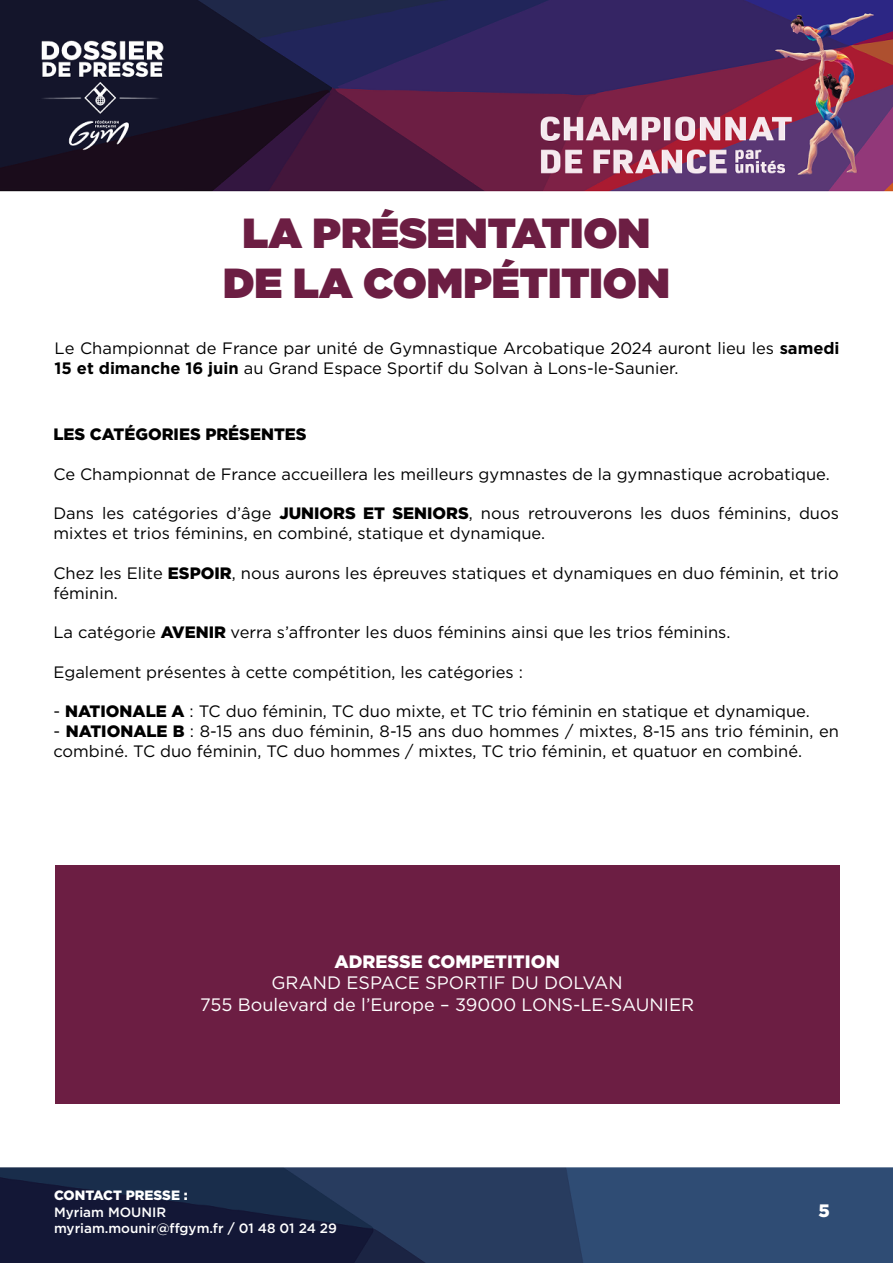
<style>
.page{position:relative;width:893px;height:1263px;background:#fff}
.page>*{position:absolute;margin:0;border:0;box-sizing:border-box;transform-origin:0 0}
.t1{font:900 42px/50.4px "Gotham HTF";color:#6c1e43;text-align:center}
.t2{font:18px/21.6px "Gotham HTF";color:#fff;text-align:center}
.t3{font:900 18px "Gotham HTF";color:#fff}
.t4{font:16.5px/19.8px "Gotham HTF";color:#000}
.t5{font:900 16.5px "Gotham HTF";color:#000}
.t6{font:500 13.5px/16.2px "Gotham HTF";color:#fff}
.t7{font:900 13.5px "Gotham HTF";color:#fff}
.s1{font-weight:700}
.s2{font-weight:900}
</style>
<div class="page">
<img style="left:0;top:0;width:893px;height:1263px">
<div style="left:55px;top:865px;width:785px;height:238px;background:#6c1e43"></div>
<h1 class="t1" style="left:223px;top:207px;width:448px">LA PRÉSENTATION<br>DE LA COMPÉTITION</h1>
<p class="t4" style="left:55px;top:338px;width:786px">Le Championnat de France par unité de Gymnastique Arcobatique 2024 auront lieu les <span class="s1">samedi<br>15 et dimanche 16 juin</span> au Grand Espace Sportif du Solvan à Lons-le-Saunier.</p>
<p class="t5" style="left:53px;top:425px;width:255px">LES CATÉGORIES PRÉSENTES</p>
<p class="t4" style="left:53px;top:464px;width:778px">Ce Championnat de France accueillera les meilleurs gymnastes de la gymnastique acrobatique.</p>
<p class="t4" style="left:53px;top:503px;width:787px">Dans les catégories d’âge <span class="s2">JUNIORS ET SENIORS</span>, nous retrouverons les duos féminins, duos mixtes et trios féminins, en combiné, statique et dynamique.</p>
<p class="t4" style="left:53px;top:563px;width:787px">Chez les Elite <span class="s2">ESPOIR</span>, nous aurons les épreuves statiques et dynamiques en duo féminin, et trio féminin.</p>
<p class="t4" style="left:53px;top:622px;width:679px">La catégorie <span class="s2">AVENIR</span> verra s’affronter les duos féminins ainsi que les trios féminins.</p>
<p class="t4" style="left:53px;top:662px;width:471px">Egalement présentes à cette compétition, les catégories :</p>
<p class="t4" style="left:53px;top:701px;width:758px">- <span class="s2">NATIONALE A</span> : TC duo féminin, TC duo mixte, et TC trio féminin en statique et dynamique.</p>
<p class="t4" style="left:53px;top:721px;width:787px">- <span class="s2">NATIONALE B</span> : 8-15 ans duo féminin, 8-15 ans duo hommes / mixtes, 8-15 ans trio féminin, en combiné. TC duo féminin, TC duo hommes / mixtes, TC trio féminin, et quatuor en combiné.</p>
<p class="t3" style="left:334px;top:951px;width:227px">ADRESSE COMPETITION</p>
<p class="t2" style="left:200px;top:972px;width:496px">GRAND ESPACE SPORTIF DU DOLVAN<br>755 Boulevard de l’Europe – 39000 LONS-LE-SAUNIER</p>
<p class="t7" style="left:54px;top:1188px;width:135px">CONTACT PRESSE :</p>
<p class="t6" style="left:54px;top:1203px;width:285px">Myriam MOUNIR myriam.mounir@ffgym.fr / 01 48 01 24 29</p>
<p class="t3" style="left:819px;top:1200px;width:13px">5</p>
</div>
